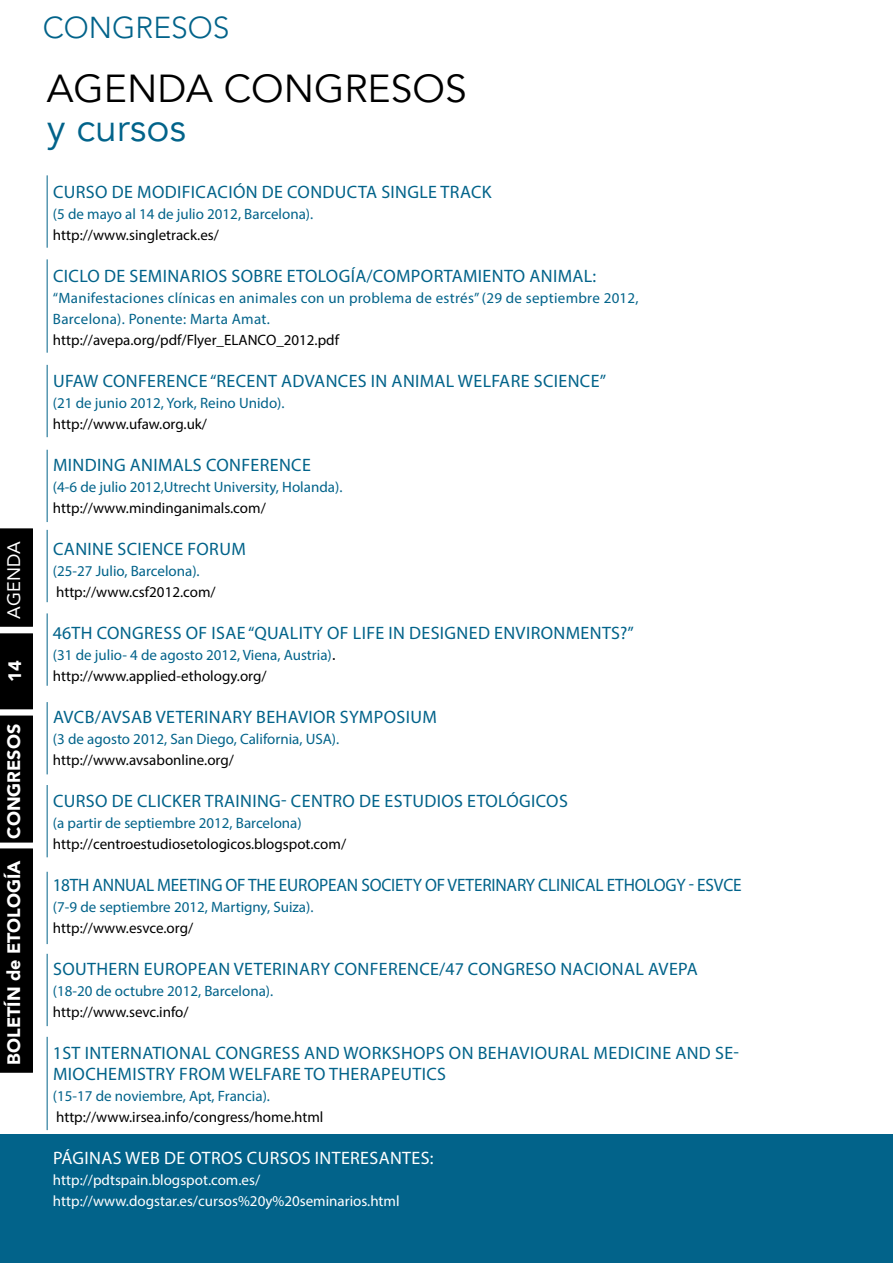
<style>
.page{position:relative;width:893px;height:1263px;background:#fff}
.page>*{position:absolute;margin:0;border:0;box-sizing:border-box;transform-origin:0 0}
.t1{font:39px "Avenir";color:#000}
.t2{font:39px "Avenir";color:#02638a}
.t3{font:300 30px "Avenir";color:#02638a}
.t4{font:18px "Myriad Pro";letter-spacing:.02em;color:#02638a}
.t5{font:18px "Myriad Pro";letter-spacing:.02em;color:#02638a;scale:.96 1}
.t6{font:18px "Myriad Pro";color:#fff}
.t7{font:900 18px "Avenir";color:#fff}
.t8{font:18px "Avenir";color:#fff}
.t9{font:15px/21px "Myriad Pro";color:#02638a}
.t10{font:15px "Myriad Pro";color:#000}
.t11{font:15px/21px "Myriad Pro";letter-spacing:.02em;color:#02638a}
.t12{font:15px/21px "Myriad Pro";color:#fff}
.s1{font-family:"Times";font-size:18px;color:#000}
.s2{color:#000}
</style>
<div class="page">
<div style="left:0;top:1134px;width:893px;height:129px;background:#02638a"></div>
<div style="left:0;top:715px;width:33px;height:127px;background:#000"></div>
<div style="left:0;top:633px;width:33px;height:76px;background:#000"></div>
<div style="left:0;top:528px;width:33px;height:99px;background:#000"></div>
<div style="left:0;top:848px;width:33px;height:225px;background:#000"></div>
<hr style="left:47px;top:175px;width:1px;height:73px;background:#02638a">
<hr style="left:47px;top:365px;width:1px;height:72px;background:#02638a">
<hr style="left:47px;top:450px;width:1px;height:72px;background:#02638a">
<hr style="left:47px;top:530px;width:1px;height:72px;background:#02638a">
<hr style="left:47px;top:613px;width:1px;height:73px;background:#02638a">
<hr style="left:47px;top:702px;width:1px;height:72px;background:#02638a">
<hr style="left:47px;top:785px;width:1px;height:72px;background:#02638a">
<hr style="left:47px;top:872px;width:1px;height:72px;background:#02638a">
<hr style="left:47px;top:954px;width:1px;height:72px;background:#02638a">
<hr style="left:47px;top:259px;width:1px;height:94px;background:#02638a">
<hr style="left:47px;top:1037px;width:1px;height:93px;background:#02638a">
<p class="t8" style="left:3px;top:619px;width:79px;rotate:-90deg">AGENDA</p>
<p class="t7" style="left:-1px;top:682px;width:23px;rotate:-90deg">14</p>
<p class="t7" style="left:-2px;top:838px;width:115px;rotate:-90deg">CONGRESOS</p>
<p class="t7" style="left:-2px;top:1065px;width:206px;rotate:-90deg">BOLETÍN de ETOLOGÍA</p>
<h2 class="t3" style="left:43px;top:10px;width:24px">CONG</h2>
<h2 class="t3" style="left:136px;top:10px;width:55px">RESOS</h2>
<h1 class="t1" style="left:47px;top:65px;width:421px">AGENDA CONGRESOS</h1>
<h1 class="t2" style="left:47px;top:104px;width:141px">y cursos</h1>
<p class="t4" style="left:53px;top:180px;width:23px">Curso</p>
<p class="t4" style="left:112px;top:180px;width:37px">de modificación</p>
<p class="t4" style="left:262px;top:180px;width:38px">de conducta</p>
<p class="t4" style="left:381px;top:180px;width:20px">Single</p>
<p class="t4" style="left:441px;top:180px;width:21px">Track</p>
<p class="t9" style="left:53px;top:203px;width:262px">(5 de mayo al 14 de julio 2012, Barcelona).</p>
<p class="t10" style="left:53px;top:225px;width:168px">http://www.singletrack.es/</p>
<p class="t4" style="left:53px;top:264px;width:21px">Ciclo</p>
<p class="t4" style="left:104px;top:264px;width:37px">de seminarios</p>
<p class="t4" style="left:232px;top:264px;width:11px">sobre</p>
<p class="t4" style="left:287px;top:264px;width:22px">Etolog</p>
<p class="t4" style="left:351px;top:264px;width:45px">ía/Comportamiento</p>
<p class="t4" style="left:529px;top:264px;width:23px">Animal</p>
<p class="t4" style="left:592px;top:264px;width:5px">:</p>
<p class="t11" style="left:53px;top:287px;width:587px">“Manifestaciones clínicas en animales con un problema de estrés” (29 de septiembre 2012,<br>Barcelona). Ponente: Marta Amat.</p>
<p class="t10" style="left:53px;top:330px;width:288px">http://avepa.org/pdf/Flyer_ELANCO_2012.pdf</p>
<p class="t4" style="left:53px;top:369px;width:72px">UFAW Conference</p>
<p class="t4" style="left:210px;top:369px;width:28px">“Recent</p>
<p class="t4" style="left:281px;top:369px;width:12px">advances</p>
<p class="t4" style="left:371px;top:369px;width:33px">in animal</p>
<p class="t4" style="left:458px;top:369px;width:12px">welfare</p>
<p class="t4" style="left:534px;top:369px;width:11px">science</p>
<p class="t4" style="left:600px;top:369px;width:8px">”</p>
<p class="t9" style="left:53px;top:392px;width:233px">(21 de junio 2012, York, Reino Unido).</p>
<p class="t10" style="left:53px;top:414px;width:156px">http://www.ufaw.org.uk/</p>
<p class="t4" style="left:53px;top:453px;width:26px">Minding</p>
<p class="t4" style="left:130px;top:453px;width:23px">Animals</p>
<p class="t4" style="left:206px;top:453px;width:22px">Conference</p>
<p class="t9" style="left:53px;top:476px;width:291px">(4-6 de julio 2012,Utrecht University, Holanda).</p>
<p class="t10" style="left:53px;top:498px;width:214px">http://www.mindinganimals.com/</p>
<p class="t4" style="left:53px;top:537px;width:22px">Canine</p>
<p class="t4" style="left:117px;top:537px;width:20px">Science</p>
<p class="t4" style="left:187px;top:537px;width:23px">Forum</p>
<p class="t9" style="left:53px;top:560px;width:148px">(25-27 Julio, Barcelona).</p>
<p class="t10" style="left:56px;top:582px;width:161px">http://www.csf2012.com/</p>
<p class="t4" style="left:53px;top:621px;width:66px">46th Congress</p>
<p class="t4" style="left:186px;top:621px;width:92px">of ISAE “Quality</p>
<p class="t4" style="left:327px;top:621px;width:105px">of Life in Designed</p>
<p class="t4" style="left:494px;top:621px;width:21px">Environments</p>
<p class="t4" style="left:620px;top:621px;width:15px">?”</p>
<p class="t9" style="left:53px;top:644px;width:285px">(31 de julio- 4 de agosto 2012, Viena, Austria)<span class="s1">. </span><span class="s2">http://www.applied-ethology.org/</span></p>
<p class="t4" style="left:53px;top:705px;width:124px">AVCB/AVSAB Veterinary</p>
<p class="t4" style="left:256px;top:705px;width:21px">Behavior</p>
<p class="t4" style="left:340px;top:705px;width:22px">Symposium</p>
<p class="t9" style="left:53px;top:728px;width:288px">(3 de agosto 2012, San Diego, California, USA).</p>
<p class="t10" style="left:53px;top:750px;width:182px">http://www.avsabonline.org/</p>
<p class="t4" style="left:53px;top:789px;width:23px">Curso</p>
<p class="t4" style="left:112px;top:789px;width:46px">de Clicker</p>
<p class="t4" style="left:205px;top:789px;width:20px">Training</p>
<p class="t4" style="left:281px;top:789px;width:32px">- Centro</p>
<p class="t4" style="left:359px;top:789px;width:46px">de Estudios</p>
<p class="t4" style="left:467px;top:789px;width:21px">Etológicos</p>
<p class="t9" style="left:53px;top:812px;width:250px">(a partir de septiembre 2012, Barcelona)</p>
<p class="t10" style="left:53px;top:834px;width:295px">http://centroestudiosetologicos.blogspot.com/</p>
<p class="t5" style="left:53px;top:873px;width:64px">18th Annual</p>
<p class="t5" style="left:157px;top:873px;width:24px">Meeting</p>
<p class="t5" style="left:226px;top:873px;width:76px">of the European</p>
<p class="t5" style="left:361px;top:873px;width:19px">Society</p>
<p class="t5" style="left:425px;top:873px;width:44px">of Veterinary</p>
<p class="t5" style="left:538px;top:873px;width:20px">Clinical</p>
<p class="t5" style="left:607px;top:873px;width:21px">Ethology</p>
<p class="t5" style="left:689px;top:873px;width:56px">- ESVCE</p>
<p class="t9" style="left:53px;top:896px;width:262px">(7-9 de septiembre 2012, Martigny, Suiza).</p>
<p class="t10" style="left:53px;top:918px;width:142px">http://www.esvce.org/</p>
<p class="t4" style="left:53px;top:957px;width:21px">Southern</p>
<p class="t4" style="left:144px;top:957px;width:21px">European</p>
<p class="t4" style="left:234px;top:957px;width:21px">Veterinary</p>
<p class="t4" style="left:334px;top:957px;width:22px">Conference</p>
<p class="t4" style="left:439px;top:957px;width:51px">/47 Congreso</p>
<p class="t4" style="left:560px;top:957px;width:24px">Nacional</p>
<p class="t4" style="left:648px;top:957px;width:51px">AVEPA</p>
<p class="t9" style="left:53px;top:980px;width:222px">(18-20 de octubre 2012, Barcelona).</p>
<p class="t10" style="left:53px;top:1002px;width:137px">http://www.sevc.info/</p>
<p class="t4" style="left:53px;top:1041px;width:48px">1st International</p>
<p class="t4" style="left:215px;top:1041px;width:22px">Congress</p>
<p class="t4" style="left:304px;top:1041px;width:13px">and</p>
<p class="t4" style="left:343px;top:1041px;width:28px">Workshops</p>
<p class="t4" style="left:449px;top:1041px;width:50px">on Behavioural</p>
<p class="t4" style="left:594px;top:1041px;width:25px">Medicine</p>
<p class="t4" style="left:675px;top:1041px;width:13px">and</p>
<p class="t4" style="left:715px;top:1041px;width:25px">Se-</p>
<p class="t4" style="left:53px;top:1062px;width:12px">miochemistry</p>
<p class="t4" style="left:179px;top:1062px;width:13px">from</p>
<p class="t4" style="left:229px;top:1062px;width:12px">welfare</p>
<p class="t4" style="left:304px;top:1062px;width:36px">to therapeutics</p>
<p class="t9" style="left:53px;top:1085px;width:219px">(15-17 de noviembre, Apt, Francia).</p>
<p class="t10" style="left:56px;top:1107px;width:269px">http://www.irsea.info/congress/home.html</p>
<p class="t6" style="left:53px;top:1146px;width:20px">Páginas</p>
<p class="t6" style="left:125px;top:1146px;width:13px">web</p>
<p class="t6" style="left:164px;top:1146px;width:37px">de otros</p>
<p class="t6" style="left:247px;top:1146px;width:12px">cursos</p>
<p class="t6" style="left:315px;top:1146px;width:11px">interesantes</p>
<p class="t6" style="left:430px;top:1146px;width:5px">:</p>
<p class="t12" style="left:53px;top:1169px;width:348px">http://pdtspain.blogspot.com.es/ http://www.dogstar.es/cursos%20y%20seminarios.html</p>
</div>
